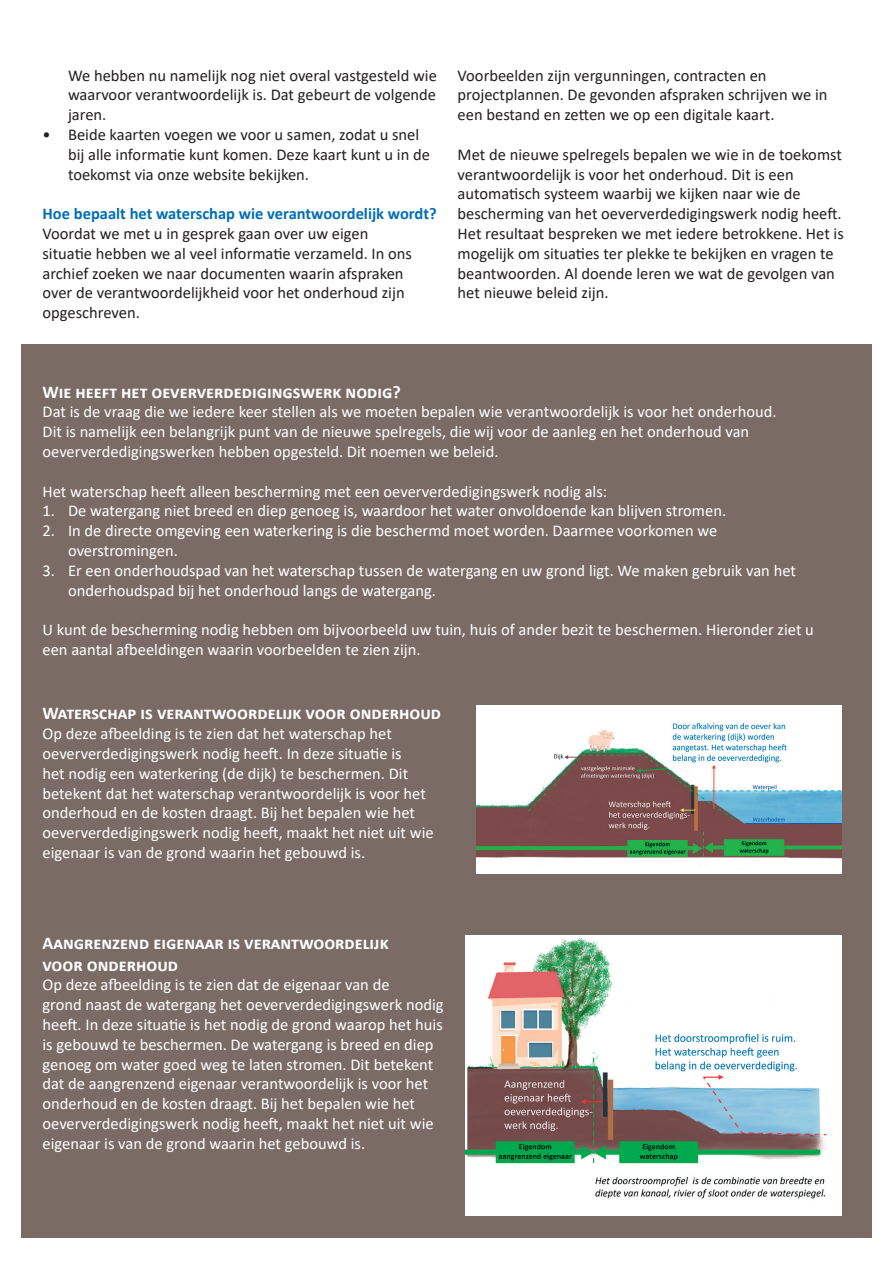
<style>
.page{position:relative;width:893px;height:1263px;background:#fff}
.page>*{position:absolute;margin:0;border:0;box-sizing:border-box;transform-origin:0 0}
.alineakop_wit{font:700 18px/21.6px "Calibri";color:#fff}
.alineakop_wit-2{font:16.5px/19.8px "Calibri";color:#fff}
.broodtekst{font:16.5px/19.8px "Calibri";color:#231f20}
.broodtekst-wit{font:16.5px/19.8px "Calibri";color:#fff}
.alineakop{font:700 16.5px "Calibri";color:#006eb6}
</style>
<div class="page">
<div style="left:21px;top:344px;width:851px;height:893px;background:#7a6b65"></div>
<img style="left:476px;top:706px;width:366px;height:167px">
<img style="left:466px;top:935px;width:376px;height:281px">
<p class="broodtekst" style="left:68px;top:65px;width:370px;text-align:justify">We hebben nu namelijk nog niet overal vastgesteld wie waarvoor verantwoordelijk is. Dat gebeurt de volgende jaren.</p>
<p class="broodtekst" style="left:68px;top:124px;width:363px;text-indent:-26px">• Beide kaarten voegen we voor u samen, zodat u snel bij alle informatie kunt komen. Deze kaart kunt u in de toekomst via onze website bekijken.</p>
<p class="alineakop" style="left:43px;top:202px;width:396px">Hoe bepaalt het waterschap wie verantwoordelijk wordt?</p>
<p class="broodtekst" style="left:43px;top:223px;width:371px">Voordat we met u in gesprek gaan over uw eigen situatie hebben we al veel informatie verzameld. In ons archief zoeken we naar documenten waarin afspraken over de verantwoordelijkheid voor het onderhoud zijn opgeschreven.</p>
<p class="broodtekst" style="left:458px;top:65px;width:371px">Voorbeelden zijn vergunningen, contracten en projectplannen. De gevonden afspraken schrijven we in een bestand en zetten we op een digitale kaart.</p>
<p class="broodtekst" style="left:458px;top:144px;width:388px">Met de nieuwe spelregels bepalen we wie in de toekomst verantwoordelijk is voor het onderhoud. Dit is een automatisch systeem waarbij we kijken naar wie de bescherming van het oeververdedigingswerk nodig heeft.<br>Het resultaat bespreken we met iedere betrokkene. Het is mogelijk om situaties ter plekke te bekijken en vragen te beantwoorden. Al doende leren we wat de gevolgen van het nieuwe beleid zijn.</p>
<p class="alineakop_wit" style="left:43px;top:380px;width:360px">Wie heeft het oeververdedigingswerk nodig?</p>
<p class="broodtekst-wit" style="left:43px;top:401px;width:736px">Dat is de vraag die we iedere keer stellen als we moeten bepalen wie verantwoordelijk is voor het onderhoud.<br>Dit is namelijk een belangrijk punt van de nieuwe spelregels, die wij voor de aanleg en het onderhoud van oeververdedigingswerken hebben opgesteld. Dit noemen we beleid.</p>
<p class="broodtekst-wit" style="left:43px;top:481px;width:566px">Het waterschap heeft alleen bescherming met een oeververdedigingswerk nodig als:</p>
<p class="alineakop_wit-2" style="left:43px;top:500px;width:685px">1. De watergang niet breed en diep genoeg is, waardoor het water onvoldoende kan blijven stromen.</p>
<p class="alineakop_wit-2" style="left:68px;top:520px;width:651px;text-indent:-26px">2. In de directe omgeving een waterkering is die beschermd moet worden. Daarmee voorkomen we overstromingen.</p>
<p class="alineakop_wit-2" style="left:68px;top:560px;width:729px;text-indent:-26px">3. Er een onderhoudspad van het waterschap tussen de watergang en uw grond ligt. We maken gebruik van het onderhoudspad bij het onderhoud langs de watergang.</p>
<p class="broodtekst-wit" style="left:43px;top:619px;width:773px">U kunt de bescherming nodig hebben om bijvoorbeeld uw tuin, huis of ander bezit te beschermen. Hieronder ziet u een aantal afbeeldingen waarin voorbeelden te zien zijn.</p>
<p class="alineakop_wit" style="left:43px;top:702px;width:400px">Waterschap is verantwoordelijk voor onderhoud</p>
<p class="alineakop_wit-2" style="left:43px;top:723px;width:393px">Op deze afbeelding is te zien dat het waterschap het oeververdedigingswerk nodig heeft. In deze situatie is<br>het nodig een waterkering (de dijk) te beschermen. Dit betekent dat het waterschap verantwoordelijk is voor het onderhoud en de kosten draagt. Bij het bepalen wie het oeververdedigingswerk nodig heeft, maakt het niet uit wie eigenaar is van de grond waarin het gebouwd is.</p>
<p class="alineakop_wit" style="left:43px;top:932px;width:348px">Aangrenzend eigenaar is verantwoordelijk voor onderhoud</p>
<p class="alineakop_wit-2" style="left:43px;top:975px;width:403px">Op deze afbeelding is te zien dat de eigenaar van de<br>grond naast de watergang het oeververdedigingswerk nodig heeft. In deze situatie is het nodig de grond waarop het huis is gebouwd te beschermen. De watergang is breed en diep genoeg om water goed weg te laten stromen. Dit betekent dat de aangrenzend eigenaar verantwoordelijk is voor het onderhoud en de kosten draagt. Bij het bepalen wie het oeververdedigingswerk nodig heeft, maakt het niet uit wie eigenaar is van de grond waarin het gebouwd is.</p>
</div>
